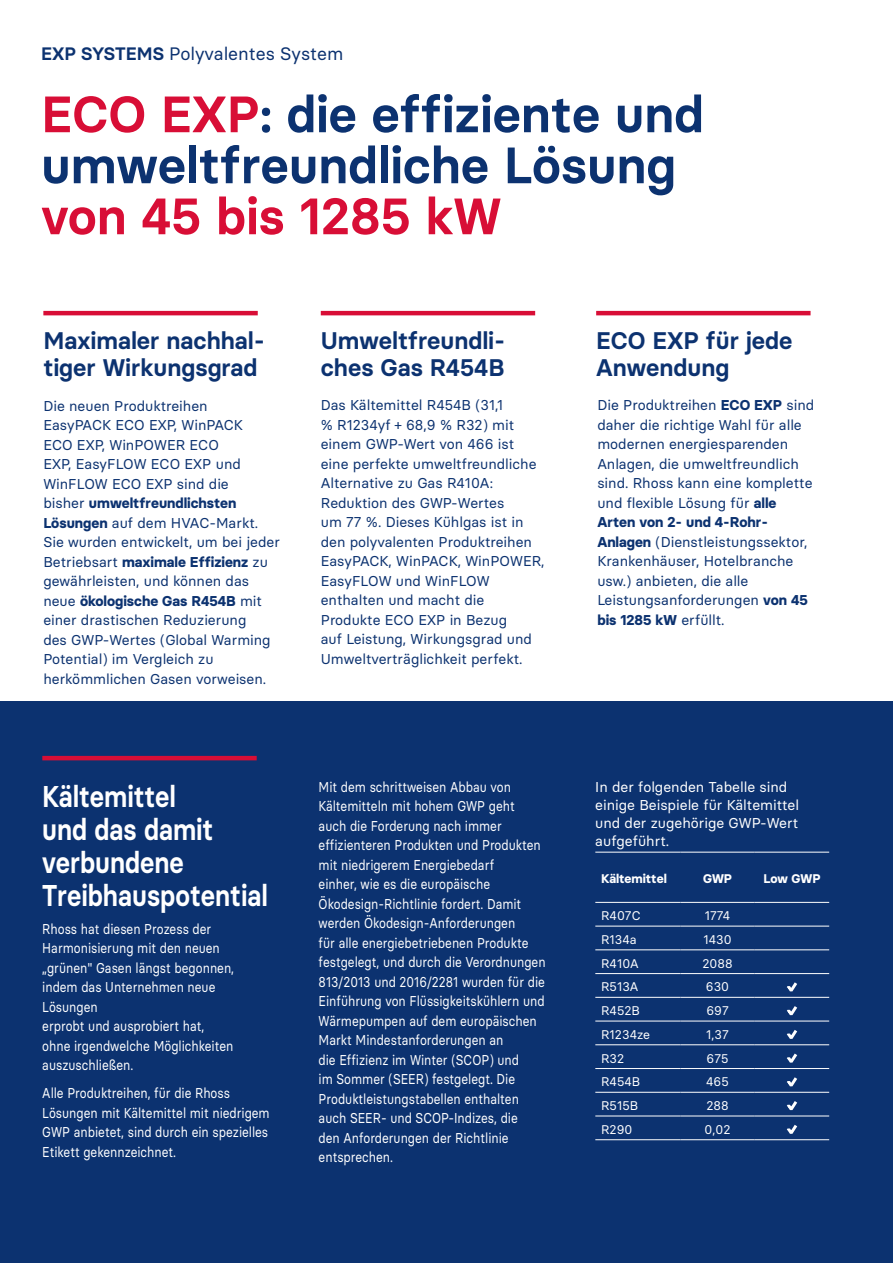
<style>
.page{position:relative;width:893px;height:1263px;background:#fff}
.page>*{position:absolute;margin:0;border:0;box-sizing:border-box;transform-origin:0 0}
.t1{font:600 51px/51px "Basier Circle";color:#0c3270}
.t2{font:600 51px "Basier Circle";color:#d80e36}
.t3{font:600 30px/33px "Basier Circle";color:#fff;scale:.86 1}
.t4{font:600 24px/27px "Basier Circle";color:#0c3270}
.t5{font:18px "Basier Circle";color:#0c3270}
.t6{font:14.25px/19.5px "Basier Circle";color:#0c3270}
.t7{font:14.25px/19.5px "Basier Circle";color:#fff;scale:.86 1}
.t8{font:14.25px/18px "Basier Circle";color:#fff}
.t9{font:12.6px "Basier Circle";color:#fff}
.t10{font:700 12.6px "Basier Circle";color:#fff}
.s1{font-weight:600}
.s2{color:#d80e36}
.s3{font-weight:700}
</style>
<div class="page">
<div style="left:0;top:702px;width:893px;height:561px;background:#0c3270"></div>
<hr style="left:43px;top:311px;width:215px;height:4px;background:#d80e36">
<hr style="left:596px;top:311px;width:214px;height:4px;background:#d80e36">
<hr style="left:321px;top:311px;width:214px;height:4px;background:#d80e36">
<hr style="left:42px;top:756px;width:215px;height:4px;background:#d80e36">
<hr style="left:595px;top:852px;width:85px;height:1px;background:#fff">
<hr style="left:680px;top:852px;width:75px;height:1px;background:#fff">
<hr style="left:755px;top:852px;width:74px;height:1px;background:#fff">
<hr style="left:595px;top:1139px;width:85px;height:1px;background:#fff">
<hr style="left:680px;top:1139px;width:75px;height:1px;background:#fff">
<hr style="left:755px;top:1139px;width:74px;height:1px;background:#fff">
<hr style="left:595px;top:902px;width:85px;height:1px;background:#fff">
<hr style="left:680px;top:902px;width:75px;height:1px;background:#fff">
<hr style="left:755px;top:902px;width:74px;height:1px;background:#fff">
<hr style="left:595px;top:926px;width:85px;height:1px;background:#fff">
<hr style="left:680px;top:926px;width:75px;height:1px;background:#fff">
<hr style="left:755px;top:926px;width:74px;height:1px;background:#fff">
<hr style="left:595px;top:949px;width:85px;height:1px;background:#fff">
<hr style="left:680px;top:949px;width:75px;height:1px;background:#fff">
<hr style="left:755px;top:949px;width:74px;height:1px;background:#fff">
<hr style="left:595px;top:973px;width:85px;height:1px;background:#fff">
<hr style="left:680px;top:973px;width:75px;height:1px;background:#fff">
<hr style="left:755px;top:973px;width:74px;height:1px;background:#fff">
<hr style="left:595px;top:997px;width:85px;height:1px;background:#fff">
<hr style="left:680px;top:997px;width:75px;height:1px;background:#fff">
<hr style="left:755px;top:997px;width:74px;height:1px;background:#fff">
<hr style="left:595px;top:1021px;width:85px;height:1px;background:#fff">
<hr style="left:680px;top:1021px;width:75px;height:1px;background:#fff">
<hr style="left:755px;top:1021px;width:74px;height:1px;background:#fff">
<hr style="left:595px;top:1044px;width:85px;height:1px;background:#fff">
<hr style="left:680px;top:1044px;width:75px;height:1px;background:#fff">
<hr style="left:755px;top:1044px;width:74px;height:1px;background:#fff">
<hr style="left:595px;top:1068px;width:85px;height:1px;background:#fff">
<hr style="left:680px;top:1068px;width:75px;height:1px;background:#fff">
<hr style="left:755px;top:1068px;width:74px;height:1px;background:#fff">
<hr style="left:595px;top:1092px;width:85px;height:1px;background:#fff">
<hr style="left:680px;top:1092px;width:75px;height:1px;background:#fff">
<hr style="left:755px;top:1092px;width:74px;height:1px;background:#fff">
<hr style="left:595px;top:1115px;width:85px;height:1px;background:#fff">
<hr style="left:680px;top:1115px;width:75px;height:1px;background:#fff">
<hr style="left:755px;top:1115px;width:74px;height:1px;background:#fff">
<svg style="left:786px;top:982px;width:11px;height:10px"></svg>
<svg style="left:786px;top:1006px;width:12px;height:10px"></svg>
<svg style="left:786px;top:1030px;width:12px;height:9px"></svg>
<svg style="left:786px;top:1053px;width:12px;height:10px"></svg>
<svg style="left:787px;top:1077px;width:10px;height:10px"></svg>
<svg style="left:786px;top:1101px;width:12px;height:10px"></svg>
<svg style="left:786px;top:1124px;width:12px;height:10px"></svg>
<p class="t5" style="left:41px;top:42px;width:304px"><span class="s1">EXP SYSTEMS</span> Polyvalentes System</p>
<h1 class="t1" style="left:41px;top:88px;width:664px"><span class="s2">ECO EXP</span>: die effiziente und umweltfreundliche Lösung</h1>
<h1 class="t2" style="left:41px;top:185px;width:462px">von 45 bis 1285 kW</h1>
<h3 class="t4" style="left:43px;top:326px;width:223px">Maximaler nachhal&shy;tiger Wirkungsgrad</h3>
<h3 class="t4" style="left:596px;top:326px;width:198px">ECO EXP für jede<br>Anwendung</h3>
<h3 class="t4" style="left:321px;top:326px;width:186px">Umweltfreundli&shy;ches Gas R454B</h3>
<p class="t6" style="left:321px;top:395px;width:225px">Das Kältemittel R454B (31,1<br>% R1234yf + 68,9 % R32) mit einem GWP-Wert von 466 ist eine perfekte umweltfreundliche<br>Alternative zu Gas R410A:<br>Reduktion des GWP-Wertes<br>um 77 %. Dieses Kühlgas ist in den polyvalenten Produktreihen<br>EasyPACK, WinPACK, WinPOWER,<br>EasyFLOW und WinFLOW enthalten und macht die<br>Produkte ECO EXP in Bezug<br>auf Leistung, Wirkungsgrad und<br>Umweltverträglichkeit perfekt.</p>
<p class="t6" style="left:43px;top:396px;width:238px">Die neuen Produktreihen<br>EasyPACK ECO EXP, WinPACK<br>ECO EXP, WinPOWER ECO<br>EXP, EasyFLOW ECO EXP und<br>WinFLOW ECO EXP sind die<br>bisher <span class="s3">umweltfreundlichsten<br>Lösungen</span> auf dem HVAC-Markt.<br>Sie wurden entwickelt, um bei jeder<br>Betriebsart <span class="s3">maximale Effizienz</span> zu gewährleisten, und können das neue <span class="s3">ökologische Gas R454B</span> mit einer drastischen Reduzierung<br>des GWP-Wertes (Global Warming<br>Potential) im Vergleich zu herkömmlichen Gasen vorweisen.</p>
<p class="t6" style="left:597px;top:395px;width:218px">Die Produktreihen <span class="s3">ECO EXP</span> sind daher die richtige Wahl für alle modernen energiesparenden<br>Anlagen, die umweltfreundlich sind. Rhoss kann eine komplette und flexible Lösung für <span class="s3">alle<br>Arten von 2- und 4-Rohr-<br>Anlagen</span> (Dienstleistungssektor,<br>Krankenhäuser, Hotelbranche usw.) anbieten, die alle<br>Leistungsanforderungen <span class="s3">von 45 bis 1285 kW</span> erfüllt.</p>
<h2 class="t3" style="left:42px;top:779px;width:264px">Kältemittel<br>und das damit verbundene<br>Treibhauspotential</h2>
<p class="t7" style="left:42px;top:919px;width:225px">Rhoss hat diesen Prozess der<br>Harmonisierung mit den neuen „grünen" Gasen längst begonnen, indem das Unternehmen neue<br>Lösungen<br>erprobt und ausprobiert hat, ohne irgendwelche Möglichkeiten auszuschließen.</p>
<p class="t7" style="left:42px;top:1083px;width:266px">Alle Produktreihen, für die Rhoss Lösungen mit Kältemittel mit niedrigem GWP anbietet, sind durch ein spezielles Etikett gekennzeichnet.</p>
<p class="t7" style="left:319px;top:777px;width:265px">Mit dem schrittweisen Abbau von Kältemitteln mit hohem GWP geht auch die Forderung nach immer effizienteren Produkten und Produkten mit niedrigerem Energiebedarf<br>einher, wie es die europäische Ökodesign-Richtlinie fordert. Damit werden Ökodesign-Anforderungen<br>für alle energiebetriebenen Produkte festgelegt, und durch die Verordnungen 813/2013 und 2016/2281 wurden für die Einführung von Flüssigkeitskühlern und Wärmepumpen auf dem europäischen Markt Mindestanforderungen an<br>die Effizienz im Winter (SCOP) und<br>im Sommer (SEER) festgelegt. Die Produktleistungstabellen enthalten auch SEER- und SCOP-Indizes, die<br>den Anforderungen der Richtlinie entsprechen.</p>
<p class="t8" style="left:595px;top:777px;width:205px">In der folgenden Tabelle sind einige Beispiele für Kältemittel und der zugehörige GWP-Wert aufgeführt.</p>
<p class="t10" style="left:601px;top:871px;width:67px">Kältemittel</p>
<p class="t10" style="left:703px;top:871px;width:31px">GWP</p>
<p class="t10" style="left:763px;top:871px;width:59px">Low GWP</p>
<p class="t9" style="left:601px;top:908px;width:41px">R407C</p>
<p class="t9" style="left:705px;top:908px;width:27px">1774</p>
<p class="t9" style="left:601px;top:931px;width:37px">R134a</p>
<p class="t9" style="left:703px;top:931px;width:30px">1430</p>
<p class="t9" style="left:601px;top:955px;width:39px">R410A</p>
<p class="t9" style="left:702px;top:955px;width:32px">2088</p>
<p class="t9" style="left:601px;top:979px;width:39px">R513A</p>
<p class="t9" style="left:706px;top:979px;width:25px">630</p>
<p class="t9" style="left:601px;top:1003px;width:40px">R452B</p>
<p class="t9" style="left:706px;top:1003px;width:24px">697</p>
<p class="t9" style="left:601px;top:1026px;width:50px">R1234ze</p>
<p class="t9" style="left:706px;top:1026px;width:24px">1,37</p>
<p class="t9" style="left:601px;top:1050px;width:25px">R32</p>
<p class="t9" style="left:706px;top:1050px;width:24px">675</p>
<p class="t9" style="left:601px;top:1074px;width:40px">R454B</p>
<p class="t9" style="left:706px;top:1074px;width:24px">465</p>
<p class="t9" style="left:601px;top:1098px;width:39px">R515B</p>
<p class="t9" style="left:706px;top:1098px;width:24px">288</p>
<p class="t9" style="left:601px;top:1121px;width:33px">R290</p>
<p class="t9" style="left:705px;top:1121px;width:27px">0,02</p>
</div>
